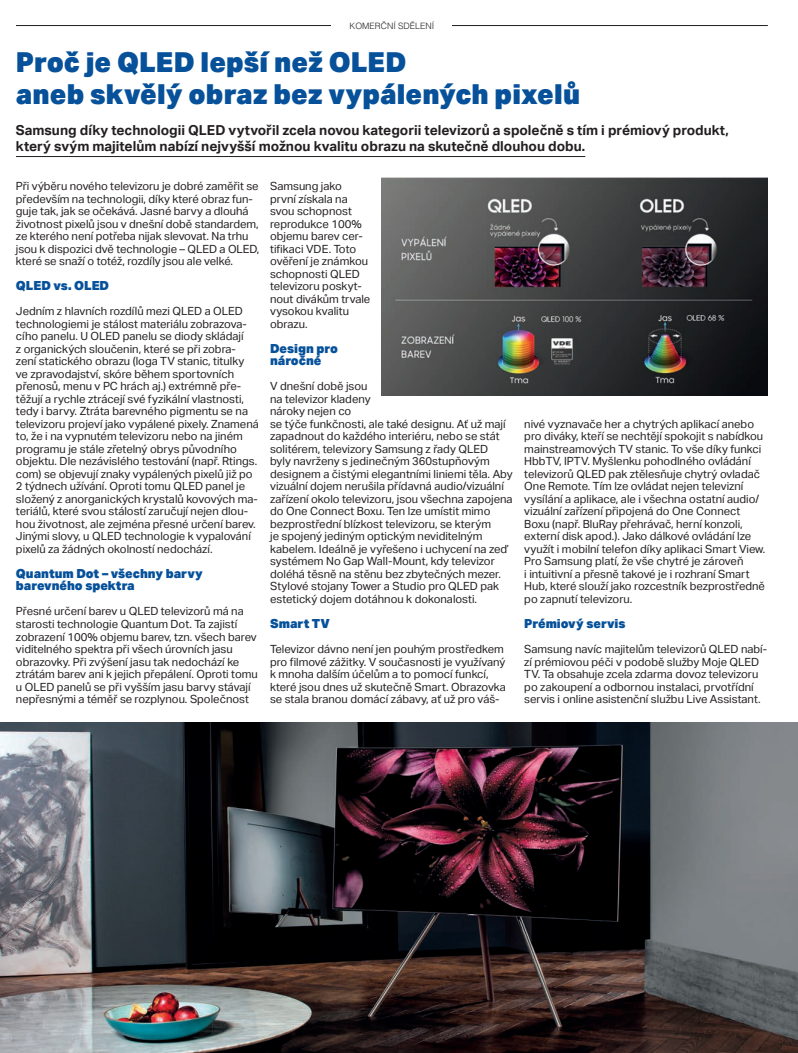
<style>
.page{position:relative;width:798px;height:1053px;background:#fff}
.page>*{position:absolute;margin:0;border:0;box-sizing:border-box;transform-origin:0 0}
.t1{font:900 27.5px/32.5px "Aktiv Grotesk";letter-spacing:.005em;color:#06519a}
.t2{font:700 13.75px/16.2px "Aktiv Grotesk";color:#231f20}
.t3{font:900 12.5px/12.5px "Aktiv Grotesk";color:#06519a}
.t4{font:11.25px/12.5px "Aktiv Grotesk";color:#231f20}
.t5{font:300 8.75px "Helvetica CE";color:#231f20}
</style>
<div class="page">
<img style="left:0;top:722px;width:797px;height:330px">
<hr style="left:16px;top:25px;width:751px;height:1px;background:#231f20">
<div style="left:331px;top:18px;width:121px;height:15px;background:#fff"></div>
<hr style="left:16px;top:156px;width:569px;height:1px;background:#231f20">
<img style="left:381px;top:177px;width:386px;height:218px">
<p class="t5" style="left:349px;top:21px;width:86px">KOMERČNÍ SDĚLENÍ</p>
<h1 class="t1" style="left:16px;top:45px;width:565px">Proč je QLED lepší než OLED<br>aneb skvělý obraz bez vypálených pixelů</h1>
<p class="t2" style="left:16px;top:122px;width:714px">Samsung díky technologii QLED vytvořil zcela novou kategorii televizorů a společně s tím i prémiový produkt, který svým majitelům nabízí nejvyšší možnou kvalitu obrazu na skutečně dlouhou dobu.</p>
<p class="t4" style="left:16px;top:180px;width:245px">Při výběru nového televizoru je dobré zaměřit se především na technologii, díky které obraz fun&shy;guje tak, jak se očekává. Jasné barvy a dlouhá životnost pixelů jsou v dnešní době standardem, ze kterého není potřeba nijak slevovat. Na trhu jsou k dispozici dvě technologie – QLED a OLED, které se snaží o totéž, rozdíly jsou ale velké.</p>
<p class="t3" style="left:16px;top:279px;width:95px">QLED vs. OLED</p>
<p class="t4" style="left:16px;top:305px;width:244px">Jedním z hlavních rozdílů mezi QLED a OLED technologiemi je stálost materiálu zobrazova&shy;cího panelu. U OLED panelu se diody skládají<br>z organických sloučenin, které se při zobra&shy;zení statického obrazu (loga TV stanic, titulky ve zpravodajství, skóre během sportovních přenosů, menu v PC hrách aj.) extrémně pře&shy;těžují a rychle ztrácejí své fyzikální vlastnosti, tedy i barvy. Ztráta barevného pigmentu se na televizoru projeví jako vypálené pixely. Znamená to, že i na vypnutém televizoru nebo na jiném programu je stále zřetelný obrys původního objektu. Dle nezávislého testování (např. Rtings. com) se objevují znaky vypálených pixelů již po 2 týdnech užívání. Oproti tomu QLED panel je složený z anorganických krystalů kovových ma&shy;teriálů, které svou stálostí zaručují nejen dlou&shy;hou životnost, ale zejména přesné určení barev.<br>Jinými slovy, u QLED technologie k vypalování pixelů za žádných okolností nedochází.</p>
<p class="t3" style="left:16px;top:567px;width:188px">Quantum Dot – všechny barvy barevného spektra</p>
<p class="t4" style="left:16px;top:605px;width:243px">Přesné určení barev u QLED televizorů má na starosti technologie Quantum Dot. Ta zajistí zobrazení 100% objemu barev, tzn. všech barev viditelného spektra při všech úrovních jasu obrazovky. Při zvýšení jasu tak nedochází ke ztrátám barev ani k jejich přepálení. Oproti tomu u OLED panelů se při vyšším jasu barvy stávají nepřesnými a téměř se rozplynou. Společnost</p>
<p class="t4" style="left:270px;top:180px;width:102px">Samsung jako první získala na svou schopnost reprodukce 100% objemu barev cer&shy;tifikaci VDE. Toto ověření je známkou schopnosti QLED televizoru poskyt&shy;nout divákům trvale vysokou kvalitu obrazu.</p>
<p class="t3" style="left:270px;top:342px;width:69px">Design pro náročné</p>
<p class="t4" style="left:270px;top:380px;width:244px">V dnešní době jsou<br>na televizor kladeny<br>nároky nejen co<br>se týče funkčnosti, ale také designu. Ať už mají zapadnout do každého interiéru, nebo se stát solitérem, televizory Samsung z řady QLED<br>byly navrženy s jedinečným 360stupňovým designem a čistými elegantními liniemi těla. Aby vizuální dojem nerušila přídavná audio/vizuální zařízení okolo televizoru, jsou všechna zapojena do One Connect Boxu. Ten lze umístit mimo bezprostřední blízkost televizoru, se kterým<br>je spojený jediným optickým neviditelným kabelem. Ideálně je vyřešeno i uchycení na zeď systémem No Gap Wall-Mount, kdy televizor doléhá těsně na stěnu bez zbytečných mezer.<br>Stylové stojany Tower a Studio pro QLED pak estetický dojem dotáhnou k dokonalosti.</p>
<p class="t3" style="left:270px;top:617px;width:61px">Smart TV</p>
<p class="t4" style="left:270px;top:642px;width:237px">Televizor dávno není jen pouhým prostředkem pro filmové zážitky. V současnosti je využívaný k mnoha dalším účelům a to pomocí funkcí, které jsou dnes už skutečně Smart. Obrazovka se stala branou domácí zábavy, ať už pro váš-</p>
<p class="t4" style="left:524px;top:417px;width:242px">nivé vyznavače her a chytrých aplikací anebo pro diváky, kteří se nechtějí spokojit s nabídkou mainstreamových TV stanic. To vše díky funkci HbbTV, IPTV. Myšlenku pohodlného ovládání televizorů QLED pak ztělesňuje chytrý ovladač One Remote. Tím lze ovládat nejen televizní vysílání a aplikace, ale i všechna ostatní audio/ vizuální zařízení připojená do One Connect Boxu (např. BluRay přehrávač, herní konzoli, externí disk apod.). Jako dálkové ovládání lze využít i mobilní telefon díky aplikaci Smart View.<br>Pro Samsung platí, že vše chytré je zároveň<br>i intuitivní a přesně takové je i rozhraní Smart Hub, které slouží jako rozcestník bezprostředně po zapnutí televizoru.</p>
<p class="t3" style="left:524px;top:617px;width:103px">Prémiový servis</p>
<p class="t4" style="left:524px;top:642px;width:244px">Samsung navíc majitelům televizorů QLED nabí&shy;zí prémiovou péči v podobě služby Moje QLED TV. Ta obsahuje zcela zdarma dovoz televizoru po zakoupení a odbornou instalaci, prvotřídní servis i online asistenční službu Live Assistant.</p>
</div>
